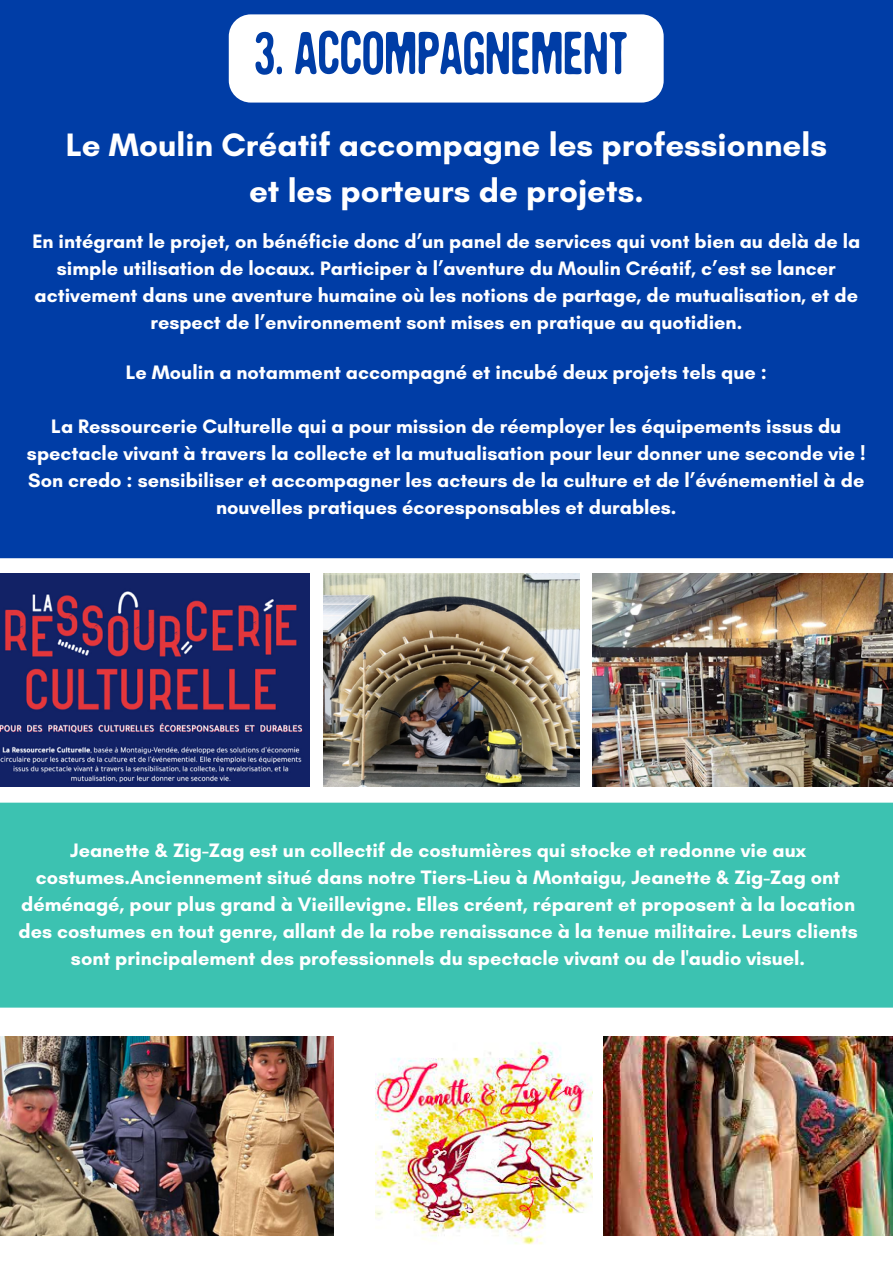
<style>
.page{position:relative;width:893px;height:1264px;background:#fff}
.page>*{position:absolute;margin:0;border:0;box-sizing:border-box;transform-origin:0 0}
.t1{font:63px "DCC Thealiensarecoming";color:#003da6}
.t2{font:700 33px/45.8px "Glacial Indifference";color:#fff;text-align:center}
.t3{font:700 19.8px/27px "Glacial Indifference";color:#fff;text-align:center}
</style>
<div class="page">
<div style="left:0;top:0;width:892px;height:558px;background:#003da6"></div>
<img style="left:0;top:574px;width:309px;height:212px">
<img style="left:323px;top:574px;width:256px;height:212px">
<img style="left:592px;top:574px;width:300px;height:212px">
<div style="left:0;top:802px;width:892px;height:205px;background:#3cc2b1"></div>
<img style="left:0;top:1036px;width:333px;height:199px">
<img style="left:603px;top:1036px;width:289px;height:199px">
<img style="left:375px;top:1042px;width:217px;height:202px">
<div style="left:229px;top:14px;width:434px;height:89px;background:#fff;border-radius:22px"></div>
<p class="t1" style="left:254px;top:27px;width:375px">3. ACCOMPAGNEMENT</p>
<p class="t2" style="left:66px;top:121px;width:762px">Le Moulin Créatif accompagne les professionnels et les porteurs de projets.</p>
<p class="t3" style="left:32px;top:228px;width:829px">En intégrant le projet, on bénéficie donc d’un panel de services qui vont bien au delà de la simple utilisation de locaux. Participer à l’aventure du Moulin Créatif, c’est se lancer activement dans une aventure humaine où les notions de partage, de mutualisation, et de respect de l’environnement sont mises en pratique au quotidien.</p>
<p class="t3" style="left:126px;top:358px;width:642px">Le Moulin a notamment accompagné et incubé deux projets tels que :</p>
<p class="t3" style="left:27px;top:412px;width:840px">La Ressourcerie Culturelle qui a pour mission de réemployer les équipements issus du spectacle vivant à travers la collecte et la mutualisation pour leur donner une seconde vie !<br>Son credo : sensibiliser et accompagner les acteurs de la culture et de l’événementiel à de nouvelles pratiques écoresponsables et durables.</p>
<p class="t3" style="left:18px;top:836px;width:840px">Jeanette &amp; Zig-Zag est un collectif de costumières qui stocke et redonne vie aux costumes.Anciennement situé dans notre Tiers-Lieu à Montaigu, Jeanette &amp; Zig-Zag ont déménagé, pour plus grand à Vieillevigne. Elles créent, réparent et proposent à la location des costumes en tout genre, allant de la robe renaissance à la tenue militaire. Leurs clients sont principalement des professionnels du spectacle vivant ou de l'audio visuel.</p>
</div>
